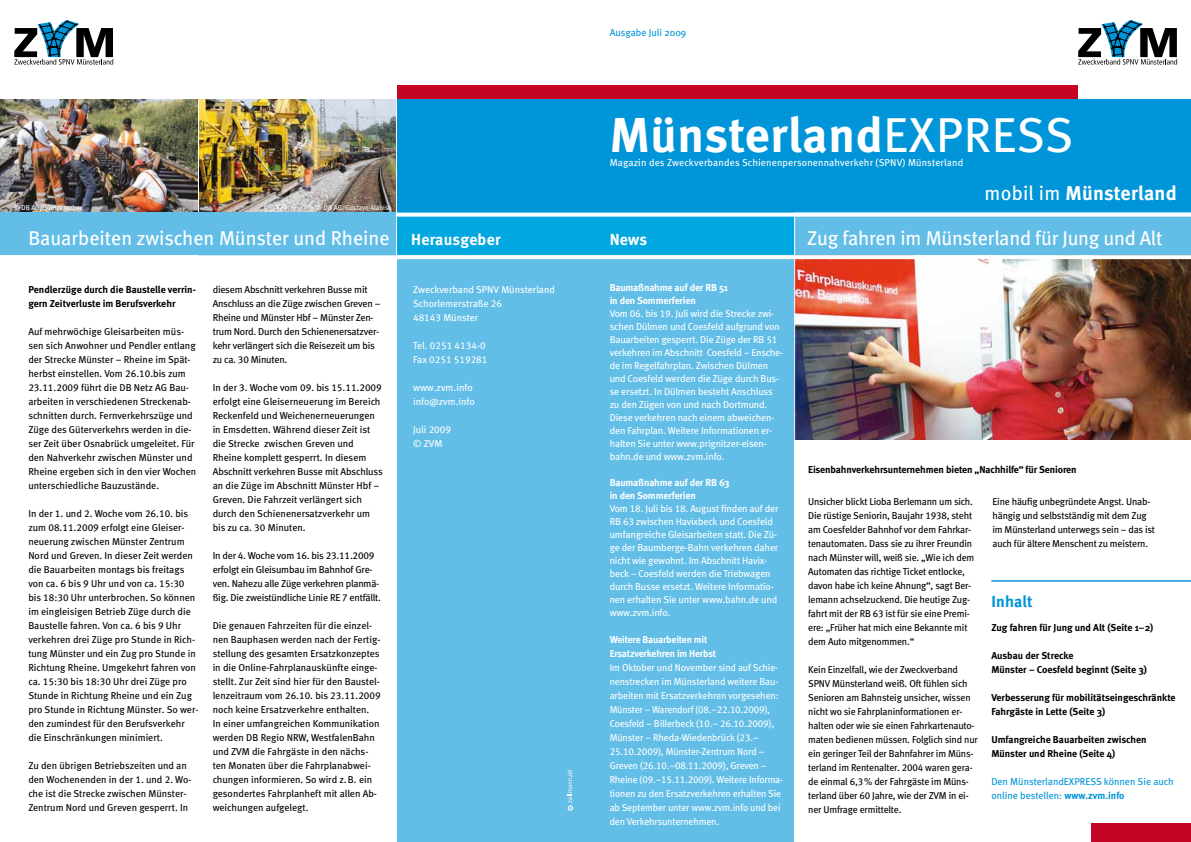
<style>
.page{position:relative;width:1191px;height:842px;background:#fff}
.page>*{position:absolute;margin:0;border:0;box-sizing:border-box;transform-origin:0 0}
.t1{font:700 49px "Meta";letter-spacing:.015em;color:#fff}
.t2{font:20px "Meta Book LF";letter-spacing:-.01em;color:#fff}
.t3{font:700 20px "Meta";letter-spacing:.015em;color:#fff}
.t4{font:700 16px "Meta";letter-spacing:.015em;color:#fff}
.t5{font:700 16px "Meta";letter-spacing:.015em;color:#0095d8}
.t6{font:10px/14px "Meta Book LF";letter-spacing:-.01em;color:#000}
.t7{font:10px/13px "Meta Book LF";letter-spacing:-.015em;color:#fff}
.t8{font:700 10px/14px "Meta";letter-spacing:-.005em;color:#000}
.t9{font:700 10px/13px "Meta";letter-spacing:-.015em;color:#fff}
.t10{font:10px "Meta Book LF";letter-spacing:.015em;color:#fff}
.t11{font:10px/14px "Meta Book LF";color:#0095d8}
.t12{font:10px "Meta";color:#0095d8}
.t13{font:7px "Meta Book LF";color:#fff}
.s1{font-family:"Meta Book LF";font-weight:400}
.s2{font-family:"Meta";font-weight:700}
</style>
<div class="page">
<img style="left:0;top:100px;width:198px;height:113px">
<img style="left:199px;top:100px;width:197px;height:113px">
<div style="left:0;top:213px;width:397px;height:42px;background:#62bee7"></div>
<img style="left:795px;top:259px;width:396px;height:180px">
<div style="left:397px;top:213px;width:397px;height:629px;background:#62bee7"></div>
<div style="left:397px;top:85px;width:680px;height:14px;background:#c40525"></div>
<div style="left:1091px;top:823px;width:100px;height:19px;background:#c40525"></div>
<div style="left:397px;top:99px;width:794px;height:114px;background:#0095d8"></div>
<div style="left:794px;top:213px;width:397px;height:42px;background:#62bee7"></div>
<div style="left:397px;top:213px;width:397px;height:42px;background:#00a8df"></div>
<svg style="left:397px;top:213px;width:794px;height:4px;background:#ebf7fc"></svg>
<svg style="left:397px;top:255px;width:794px;height:4px;fill:#fff"></svg>
<hr style="left:396px;top:99px;width:1px;height:743px;background:#fff">
<hr style="left:794px;top:214px;width:1px;height:628px;background:#fff">
<hr style="left:991px;top:580px;width:200px;height:2px;background:#0095d8">
<svg style="left:567px;top:770px;width:6px;height:41px"></svg>
<svg style="left:1078px;top:20px;width:99px;height:45px"></svg>
<svg style="left:14px;top:20px;width:99px;height:45px"></svg>
<p class="t12" style="left:609px;top:27px;width:78px">Ausgabe Juli 2009</p>
<p class="t13" style="left:14px;top:203px;width:70px">© DB AG/Günter Jazbec</p>
<p class="t13" style="left:316px;top:203px;width:77px">© DB AG/Gustavo Alabiso</p>
<h2 class="t2" style="left:28px;top:227px;width:363px">Bauarbeiten zwischen Münster und Rheine</h2>
<p class="t6" style="left:213px;top:282px;width:169px">diesem Abschnitt verkehren Busse mit Anschluss an die Züge zwischen Greven – Rheine und Münster Hbf – Münster Zen&shy;trum Nord. Durch den Schienenersatzver&shy;kehr verlängert sich die Reisezeit um bis zu ca. 30 Minuten.</p>
<p class="t6" style="left:213px;top:380px;width:172px">In der 3. Woche vom 09. bis 15.11.2009 erfolgt eine Gleiserneuerung im Bereich Reckenfeld und Weichenerneuerungen in Emsdetten. Während dieser Zeit ist die Strecke zwischen Greven und Rheine komplett gesperrt. In diesem Abschnitt verkehren Busse mit Abschluss an die Züge im Abschnitt Münster Hbf – Greven. Die Fahrzeit verlängert sich durch den Schienenersatzverkehr um bis zu ca. 30 Minuten.</p>
<p class="t6" style="left:213px;top:548px;width:170px">In der 4. Woche vom 16. bis 23.11.2009 erfolgt ein Gleisumbau im Bahnhof Gre&shy;ven. Nahezu alle Züge verkehren planmä&shy;ßig. Die zweistündliche Linie RE 7 entfällt.</p>
<p class="t6" style="left:213px;top:618px;width:170px">Die genauen Fahrzeiten für die einzel&shy;nen Bauphasen werden nach der Fertig&shy;stellung des gesamten Ersatzkonzeptes in die Online-Fahrplanauskünfte einge&shy;stellt. Zur Zeit sind hier für den Baustel&shy;lenzeitraum vom 26.10. bis 23.11.2009 noch keine Ersatzverkehre enthalten.<br>In einer umfangreichen Kommunikation werden DB Regio NRW, WestfalenBahn und ZVM die Fahrgäste in den nächs&shy;ten Monaten über die Fahrplanabwei&shy;chungen informieren. So wird z.B. ein gesondertes Fahrplanheft mit allen Ab&shy;weichungen aufgelegt.</p>
<p class="t8" style="left:28px;top:282px;width:169px">Pendlerzüge durch die Baustelle verrin&shy;gern Zeitverluste im Berufsverkehr</p>
<p class="t6" style="left:28px;top:324px;width:169px">Auf mehrwöchige Gleisarbeiten müs&shy;sen sich Anwohner und Pendler entlang der Strecke Münster – Rheine im Spät&shy;herbst einstellen. Vom 26.10.bis zum 23.11.2009 führt die DB Netz AG Bau&shy;arbeiten in verschiedenen Streckenab&shy;schnitten durch. Fernverkehrszüge und Züge des Güterverkehrs werden in die&shy;ser Zeit über Osnabrück umgeleitet. Für den Nahverkehr zwischen Münster und Rheine ergeben sich in den vier Wochen unterschiedliche Bauzustände.</p>
<p class="t6" style="left:28px;top:506px;width:171px">In der 1. und 2. Woche vom 26.10. bis zum 08.11.2009 erfolgt eine Gleiser&shy;neuerung zwischen Münster Zentrum Nord und Greven. In dieser Zeit werden die Bauarbeiten montags bis freitags von ca. 6 bis 9 Uhr und von ca. 15:30 bis 18:30 Uhr unterbrochen. So können im eingleisigen Betrieb Züge durch die Baustelle fahren. Von ca. 6 bis 9 Uhr verkehren drei Züge pro Stunde in Rich&shy;tung Münster und ein Zug pro Stunde in Richtung Rheine. Umgekehrt fahren von ca. 15:30 bis 18:30 Uhr drei Züge pro Stunde in Richtung Rheine und ein Zug pro Stunde in Richtung Münster. So wer&shy;den zumindest für den Berufsverkehr die Einschränkungen minimiert.</p>
<p class="t6" style="left:28px;top:758px;width:165px">Zu den übrigen Betriebszeiten und an den Wochenenden in der 1. und 2. Wo&shy;che ist die Strecke zwischen Münster-Zentrum Nord und Greven gesperrt. In</p>
<h1 class="t1" style="left:609px;top:106px;width:465px">Münsterland<span class="s1">EXPRESS</span></h1>
<p class="t10" style="left:609px;top:157px;width:355px">Magazin des Zweckverbandes Schienenpersonennahverkehr (SPNV) Münsterland</p>
<h2 class="t3" style="left:984px;top:181px;width:194px"><span class="s1">mobil im</span> Münsterland</h2>
<h3 class="t4" style="left:411px;top:230px;width:91px">Herausgeber</h3>
<h3 class="t4" style="left:609px;top:230px;width:39px">News</h3>
<h2 class="t2" style="left:807px;top:227px;width:356px">Zug fahren im Münsterland für Jung und Alt</h2>
<p class="t7" style="left:413px;top:282px;width:143px;line-height:14px">Zweckverband SPNV Münsterland<br>Schorlemerstraße 26<br>48143 Münster</p>
<p class="t7" style="left:413px;top:338px;width:76px;line-height:14px">Tel. 0251 4134-0<br>Fax 0251 519281</p>
<p class="t7" style="left:413px;top:380px;width:63px;line-height:14px">www.zvm.info info@zvm.info</p>
<p class="t7" style="left:413px;top:422px;width:40px;line-height:14px">Juli 2009 © ZVM</p>
<p class="t9" style="left:609px;top:280px;width:120px">Baumaßnahme auf der RB 51 in den Sommerferien</p>
<p class="t7" style="left:609px;top:306px;width:175px">Vom 06. bis 19. Juli wird die Strecke zwi&shy;schen Dülmen und Coesfeld aufgrund von Bauarbeiten gesperrt. Die Züge der RB 51 verkehren im Abschnitt Coesfeld – Ensche&shy;de im Regelfahrplan. Zwischen Dülmen und Coesfeld werden die Züge durch Bus&shy;se ersetzt. In Dülmen besteht Anschluss zu den Zügen von und nach Dortmund.<br>Diese verkehren nach einem abweichen&shy;den Fahrplan. Weitere Informationen er&shy;halten Sie unter www.prignitzer-eisen&shy;bahn.de und www.zvm.info.</p>
<p class="t9" style="left:609px;top:475px;width:121px">Baumaßnahme auf der RB 63 in den Sommerferien</p>
<p class="t7" style="left:609px;top:501px;width:170px">Vom 18. Juli bis 18. August finden auf der RB 63 zwischen Havixbeck und Coesfeld umfangreiche Gleisarbeiten statt. Die Zü&shy;ge der Baumberge-Bahn verkehren daher nicht wie gewohnt. Im Abschnitt Havix&shy;beck – Coesfeld werden die Triebwagen durch Busse ersetzt. Weitere Informatio&shy;nen erhalten Sie unter www.bahn.de und www.zvm.info.</p>
<p class="t9" style="left:609px;top:632px;width:108px;line-height:14px">Weitere Bauarbeiten mit<br>Ersatzverkehren im Herbst</p>
<p class="t7" style="left:609px;top:660px;width:175px;line-height:14px">Im Oktober und November sind auf Schie&shy;nenstrecken im Münsterland weitere Bau-- arbeiten mit Ersatzverkehren vorgesehen:<br>Münster – Warendorf (08.–22.10.2009), Coesfeld – Billerbeck (10.– 26.10.2009), Münster – Rheda-Wiedenbrück (23.– 25.10.2009), Münster-Zentrum Nord – Greven (26.10.–08.11.2009), Greven – Rheine (09.–15.11.2009). Weitere Informa&shy;tionen zu den Ersatzverkehren erhalten Sie ab September unter www.zvm.info und bei den Verkehrsunternehmen.</p>
<p class="t8" style="left:808px;top:462px;width:270px">Eisenbahnverkehrsunternehmen bieten „Nachhilfe“ für Senioren</p>
<p class="t6" style="left:808px;top:494px;width:168px">Unsicher blickt Lioba Berlemann um sich.<br>Die rüstige Seniorin, Baujahr 1938, steht am Coesfelder Bahnhof vor dem Fahrkar&shy;tenautomaten. Dass sie zu ihrer Freundin nach Münster will, weiß sie. „Wie ich dem Automaten das richtige Ticket entlocke, davon habe ich keine Ahnung“, sagt Ber&shy;lemann achselzuckend. Die heutige Zug&shy;fahrt mit der RB 63 ist für sie eine Premi&shy;ere: „Früher hat mich eine Bekannte mit dem Auto mitgenommen.“</p>
<p class="t6" style="left:808px;top:662px;width:171px">Kein Einzelfall, wie der Zweckverband SPNV Münsterland weiß. Oft fühlen sich Senioren am Bahnsteig unsicher, wissen nicht wo sie Fahrplaninformationen er&shy;halten oder wie sie einen Fahrkartenauto&shy;maten bedienen müssen. Folglich sind nur ein geringer Teil der Bahnfahrer im Müns&shy;terland im Rentenalter. 2004 waren gera&shy;de einmal 6,3% der Fahrgäste im Müns&shy;terland über 60 Jahre, wie der ZVM in ei&shy;ner Umfrage ermittelte.</p>
<p class="t6" style="left:992px;top:494px;width:164px">Eine häufig unbegründete Angst. Unab&shy;hängig und selbstständig mit dem Zug im Münsterland unterwegs sein – das ist auch für ältere Menschent zu meistern.</p>
<h3 class="t5" style="left:991px;top:592px;width:43px">Inhalt</h3>
<p class="t8" style="left:991px;top:621px;width:163px">Zug fahren für Jung und Alt (Seite 1–2)</p>
<p class="t8" style="left:991px;top:649px;width:157px">Ausbau der Strecke<br>Münster – Coesfeld beginnt (Seite 3)</p>
<p class="t8" style="left:991px;top:691px;width:186px">Verbesserung für mobilitätseingeschränkte<br>Fahrgäste in Lette (Seite 3)</p>
<p class="t8" style="left:991px;top:733px;width:157px">Umfangreiche Bauarbeiten zwischen<br>Münster und Rheine (Seite 4)</p>
<p class="t11" style="left:991px;top:775px;width:184px">Den MünsterlandEXPRESS können Sie auch online bestellen: <span class="s2">www.zvm.info</span></p>
</div>
